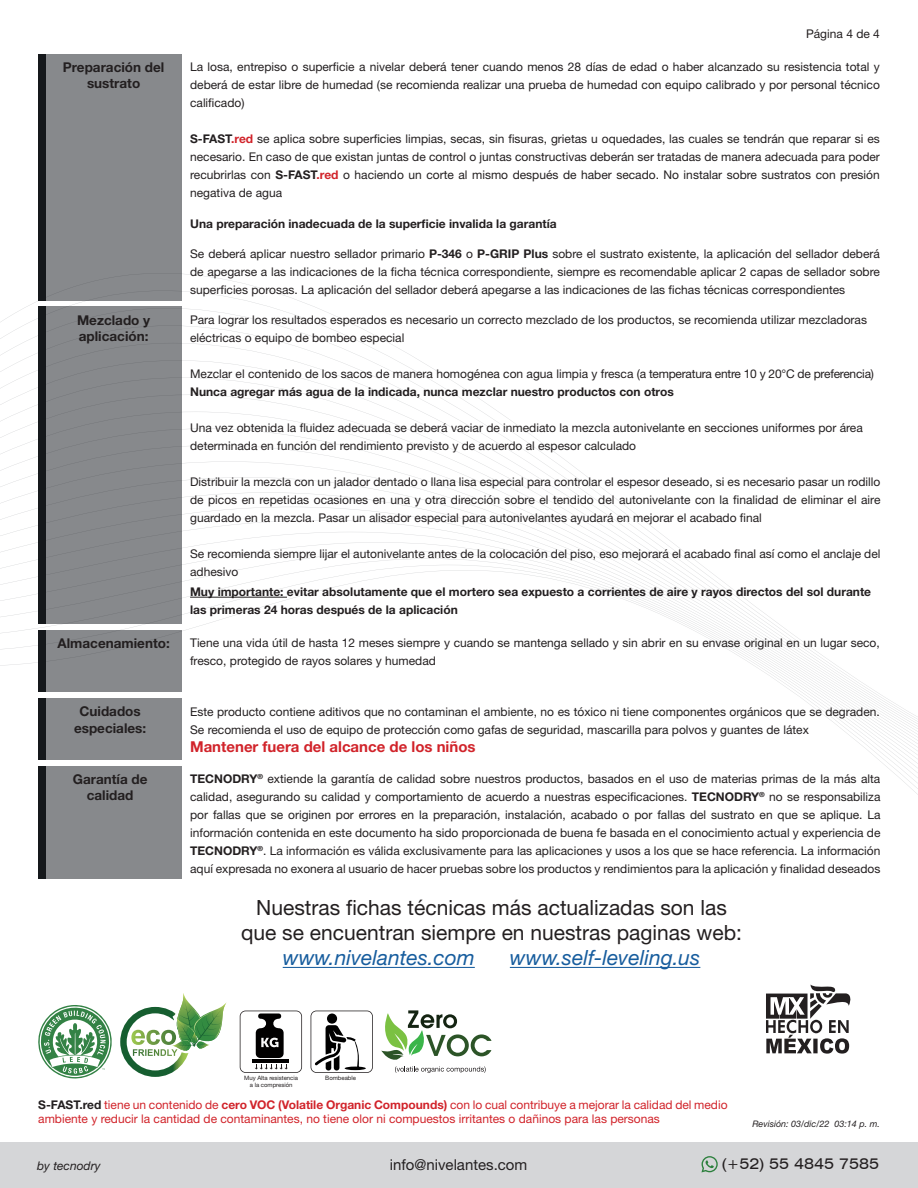
<style>
.page{position:relative;width:918px;height:1188px;background:#fff}
.page>*{position:absolute;margin:0;border:0;box-sizing:border-box;transform-origin:0 0}
.t1{font:21px "Helvetica Neue LT Std";color:#231f20}
.t2{font:italic 21px "Helvetica Neue LT Std";color:#175d9e}
.t3{font:700 15px "Helvetica Neue LT Std";color:#d1232a}
.t4{font:15px "Helvetica Neue LT Std";color:#231f20}
.t5{font:expanded 15px "Swiss 721 BT";color:#231f20}
.t6{font:700 13.5px/16.2px "Helvetica Neue LT Std";color:#231f20;text-align:center}
.t7{font:12px/18px "Helvetica Neue LT Std";color:#231f20}
.t8{font:12px/14.4px "Helvetica Neue LT Std";color:#d1232a}
.t9{font:700 12px/18px "Helvetica Neue LT Std";color:#231f20}
.t10{font:italic 12px "Helvetica Neue LT Std";color:#231f20}
.t11{font:italic 9px "Helvetica Neue LT Std";color:#231f20}
.t12{font:6px "Helvetica Neue LT Std";color:#231f20}
.s1{font-weight:700}
.s2{font-weight:700;color:#d1232a}
.s3{font-weight:700;color:#231f20}
</style>
<div class="page">
<svg style="left:0;top:343px;width:694px;height:216px"></svg>
<svg style="left:0;top:570px;width:918px;height:225px"></svg>
<div style="left:0;top:1142px;width:918px;height:46px;background:#d5d6d8"></div>
<svg style="left:701px;top:1156px;width:17px;height:16px"></svg>
<div style="left:45px;top:54px;width:137px;height:247px;background:#87898c"></div>
<div style="left:38px;top:54px;width:7px;height:247px;background:#15181b"></div>
<div style="left:45px;top:307px;width:137px;height:317px;background:#87898c"></div>
<div style="left:38px;top:307px;width:7px;height:317px;background:#15181b"></div>
<div style="left:45px;top:630px;width:137px;height:62px;background:#87898c"></div>
<div style="left:38px;top:630px;width:7px;height:62px;background:#15181b"></div>
<div style="left:38px;top:698px;width:144px;height:62px;background:#87898c"></div>
<div style="left:38px;top:698px;width:7px;height:62px;background:#15181b"></div>
<div style="left:38px;top:766px;width:144px;height:113px;background:#87898c"></div>
<div style="left:38px;top:766px;width:7px;height:113px;background:#15181b"></div>
<hr style="left:190px;top:597px;width:97px;height:1px;background:#231f20">
<svg style="left:120px;top:993px;width:107px;height:84px"></svg>
<svg style="left:311px;top:1011px;width:62px;height:62px"></svg>
<svg style="left:240px;top:1011px;width:62px;height:62px"></svg>
<svg style="left:38px;top:1005px;width:74px;height:73px"></svg>
<svg style="left:381px;top:1010px;width:111px;height:63px"></svg>
<hr style="left:283px;top:967px;width:192px;height:1px;background:#175d9e">
<hr style="left:510px;top:967px;width:190px;height:1px;background:#175d9e">
<svg style="left:766px;top:984px;width:85px;height:70px"></svg>
<p class="t7" style="left:806px;top:25px;width:75px">Página 4 de 4</p>
<p class="t6" style="left:63px;top:59px;width:103px">Preparación del sustrato</p>
<p class="t7" style="left:190px;top:57px;width:691px;text-align:justify">La losa, entrepiso o superficie a nivelar deberá tener cuando menos 28 días de edad o haber alcanzado su resistencia total y deberá de estar libre de humedad (se recomienda realizar una prueba de humedad con equipo calibrado y por personal técnico calificado)</p>
<p class="t7" style="left:190px;top:129px;width:691px;text-align:justify"><span class="s1">S-FAST</span><span class="s2">.red</span> se aplica sobre superficies limpias, secas, sin fisuras, grietas u oquedades, las cuales se tendrán que reparar si es necesario. En caso de que existan juntas de control o juntas constructivas deberán ser tratadas de manera adecuada para poder recubrirlas con <span class="s1">S-FAST</span><span class="s2">.red</span> o haciendo un corte al mismo después de haber secado. No instalar sobre sustratos con presión negativa de agua</p>
<p class="t9" style="left:190px;top:214px;width:368px">Una preparación inadecuada de la superficie invalida la garantía</p>
<p class="t7" style="left:190px;top:245px;width:691px;text-align:justify">Se deberá aplicar nuestro sellador primario <span class="s1">P-346</span> o <span class="s1">P-GRIP Plus</span> sobre el sustrato existente, la aplicación del sellador deberá de apegarse a las indicaciones de la ficha técnica correspondiente, siempre es recomendable aplicar 2 capas de sellador sobre superficies porosas. La aplicación del sellador deberá apegarse a las indicaciones de las fichas técnicas correspondientes</p>
<p class="t6" style="left:77px;top:312px;width:75px;text-align:left">Mezclado y aplicación:</p>
<p class="t7" style="left:190px;top:311px;width:678px">Para lograr los resultados esperados es necesario un correcto mezclado de los productos, se recomienda utilizar mezcladoras eléctricas o equipo de bombeo especial</p>
<p class="t7" style="left:190px;top:365px;width:685px">Mezclar el contenido de los sacos de manera homogénea con agua limpia y fresca (a temperatura entre 10 y 20°C de preferencia)<br><span class="s1">Nunca agregar más agua de la indicada, nunca mezclar nuestro productos con otros</span></p>
<p class="t7" style="left:190px;top:419px;width:674px">Una vez obtenida la fluidez adecuada se deberá vaciar de inmediato la mezcla autonivelante en secciones uniformes por área determinada en función del rendimiento previsto y de acuerdo al espesor calculado</p>
<p class="t7" style="left:190px;top:473px;width:692px;text-align:justify">Distribuir la mezcla con un jalador dentado o llana lisa especial para controlar el espesor deseado, si es necesario pasar un rodillo de picos en repetidas ocasiones en una y otra dirección sobre el tendido del autonivelante con la finalidad de eliminar el aire guardado en la mezcla. Pasar un alisador especial para autonivelantes ayudará en mejorar el acabado final</p>
<p class="t7" style="left:190px;top:545px;width:692px">Se recomienda siempre lijar el autonivelante antes de la colocación del piso, eso mejorará el acabado final así como el anclaje del adhesivo</p>
<p class="t9" style="left:190px;top:582px;width:683px">Muy importante: evitar absolutamente que el mortero sea expuesto a corrientes de aire y rayos directos del sol durante las primeras 24 horas después de la aplicación</p>
<p class="t6" style="left:58px;top:635px;width:114px">Almacenamiento:</p>
<p class="t7" style="left:190px;top:634px;width:691px">Tiene una vida útil de hasta 12 meses siempre y cuando se mantenga sellado y sin abrir en su envase original en un lugar seco, fresco, protegido de rayos solares y humedad</p>
<p class="t6" style="left:74px;top:703px;width:74px">Cuidados especiales:</p>
<p class="t6" style="left:73px;top:771px;width:76px">Garantía de calidad</p>
<p class="t7" style="left:190px;top:702px;width:691px">Este producto contiene aditivos que no contaminan el ambiente, no es tóxico ni tiene componentes orgánicos que se degraden.<br>Se recomienda el uso de equipo de protección como gafas de seguridad, mascarilla para polvos y guantes de látex</p>
<p class="t3" style="left:190px;top:737px;width:287px">Mantener fuera del alcance de los niños</p>
<p class="t7" style="left:190px;top:769px;width:692px;text-align:justify"><span class="s1">TECNODRY</span><sup>®</sup> extiende la garantía de calidad sobre nuestros productos, basados en el uso de materias primas de la más alta calidad, asegurando su calidad y comportamiento de acuerdo a nuestras especificaciones. <span class="s1">TECNODRY</span><sup>®</sup> no se responsabiliza por fallas que se originen por errores en la preparación, instalación, acabado o por fallas del sustrato en que se aplique. La información contenida en este documento ha sido proporcionada de buena fe basada en el conocimiento actual y experiencia de <span class="s1">TECNODRY</span><sup>®</sup>. La información es válida exclusivamente para las aplicaciones y usos a los que se hace referencia. La información aquí expresada no exonera al usuario de hacer pruebas sobre los productos y rendimientos para la aplicación y finalidad deseados</p>
<p class="t1" style="left:256px;top:895px;width:472px">Nuestras fichas técnicas más actualizadas son las</p>
<p class="t1" style="left:241px;top:920px;width:503px">que se encuentran siempre en nuestras paginas web:</p>
<p class="t2" style="left:283px;top:945px;width:194px">www.nivelantes.com</p>
<p class="t2" style="left:510px;top:945px;width:192px">www.self-leveling.us</p>
<p class="t12" style="left:244px;top:1074px;width:55px">Muy Alta resistencia</p>
<p class="t12" style="left:250px;top:1081px;width:44px">a la compresión</p>
<p class="t12" style="left:325px;top:1074px;width:32px">Bombeable</p>
<p class="t8" style="left:38px;top:1097px;width:691px"><span class="s3">S-FAST.red</span> tiene un contenido de <span class="s1">cero VOC (Volatile Organic Compounds)</span> con lo cual contribuye a mejorar la calidad del medio ambiente y reducir la cantidad de contaminantes, no tiene olor ni compuestos irritantes o dañinos para las personas</p>
<p class="t11" style="left:752px;top:1118px;width:129px">Revisión: 03/dic/22 03:14 p. m.</p>
<p class="t10" style="left:37px;top:1158px;width:65px">by tecnodry</p>
<p class="t4" style="left:390px;top:1155px;width:139px">info@nivelantes.com</p>
<p class="t5" style="left:722px;top:1155px;width:159px">(+52) 55 4845 7585</p>
</div>
